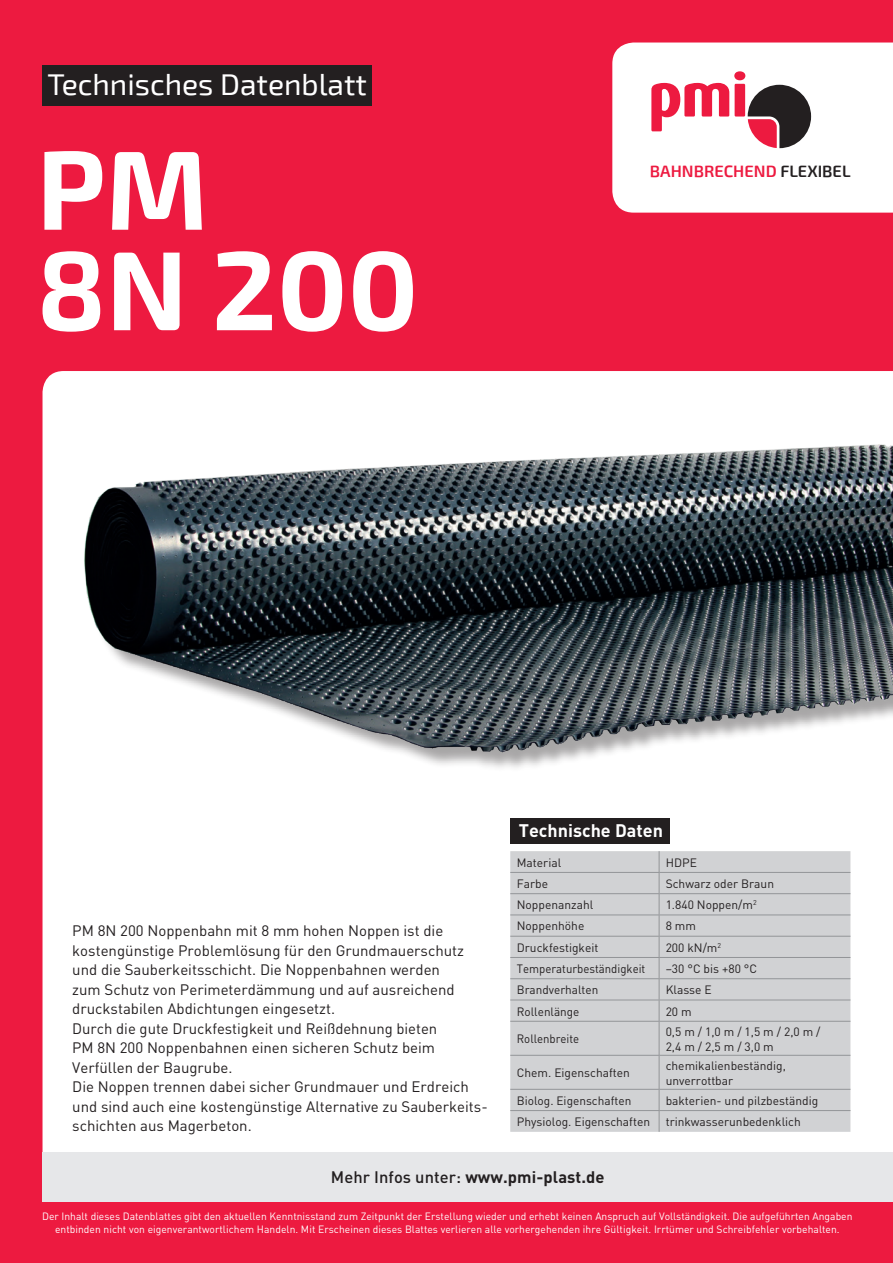
<style>
.page{position:relative;width:893px;height:1263px;background:#ed1a40}
.page>*{position:absolute;margin:0;border:0;box-sizing:border-box;transform-origin:0 0}
.t1{font:700 112.5px/100.5px "Exo 2";color:#fff}
.t2{font:30px "Exo 2";color:#fff}
.t3{font:700 18px "DIN";color:#fff}
.UDB-A_Text{font:700 16.5px "DIN";letter-spacing:.005em;color:#231f20}
.t4{font:600 16.5px "Exo 2";color:#ed1a40}
.t5{font:15px/19.5px "DIN";color:#231f20}
.t6{font:12px/15px "DIN";color:#231f20}
.t7{font:12px "DIN";color:#231f20;scale:.95 1}
.UDB-A_Text-2{font:10.5px/13.5px "DIN";letter-spacing:.005em;color:#fff;text-align:center}
.s1{color:#231f20}
.s2{font-weight:500}
</style>
<div class="page">
<div style="left:43px;top:371px;width:850px;height:781px;background:#fff"></div>
<div style="left:612px;top:43px;width:281px;height:170px;background:#fff"></div>
<svg style="left:651px;top:71px;width:160px;height:77px"></svg>
<div style="left:43px;top:65px;width:329px;height:40px;background:#231f20"></div>
<div style="left:510px;top:851px;width:340px;height:281px;background:#d1d2d4"></div>
<hr style="left:510px;top:872px;width:149px;height:1px;background:#939598">
<hr style="left:659px;top:872px;width:191px;height:1px;background:#939598">
<hr style="left:510px;top:893px;width:149px;height:1px;background:#939598">
<hr style="left:659px;top:893px;width:191px;height:1px;background:#939598">
<hr style="left:510px;top:915px;width:149px;height:1px;background:#939598">
<hr style="left:659px;top:915px;width:191px;height:1px;background:#939598">
<hr style="left:510px;top:936px;width:149px;height:1px;background:#939598">
<hr style="left:659px;top:936px;width:191px;height:1px;background:#939598">
<hr style="left:510px;top:957px;width:149px;height:1px;background:#939598">
<hr style="left:659px;top:957px;width:191px;height:1px;background:#939598">
<hr style="left:510px;top:978px;width:149px;height:1px;background:#939598">
<hr style="left:659px;top:978px;width:191px;height:1px;background:#939598">
<hr style="left:510px;top:1000px;width:149px;height:1px;background:#939598">
<hr style="left:659px;top:1000px;width:191px;height:1px;background:#939598">
<svg style="left:659px;top:851px;width:1px;height:170px"></svg>
<hr style="left:510px;top:1089px;width:149px;height:1px;background:#939598">
<hr style="left:659px;top:1089px;width:191px;height:1px;background:#939598">
<hr style="left:510px;top:1021px;width:149px;height:1px;background:#939598">
<hr style="left:659px;top:1021px;width:191px;height:1px;background:#939598">
<hr style="left:659px;top:1021px;width:1px;height:34px;background:#939598">
<hr style="left:510px;top:1055px;width:149px;height:1px;background:#939598">
<hr style="left:659px;top:1055px;width:191px;height:1px;background:#939598">
<hr style="left:659px;top:1055px;width:1px;height:34px;background:#939598">
<hr style="left:510px;top:1110px;width:149px;height:1px;background:#939598">
<hr style="left:659px;top:1110px;width:191px;height:1px;background:#939598">
<svg style="left:659px;top:1089px;width:1px;height:43px"></svg>
<div style="left:510px;top:818px;width:160px;height:25px;background:#231f20"></div>
<img style="left:42px;top:375px;width:851px;height:419px">
<div style="left:43px;top:1152px;width:850px;height:49px;background:#e6e7e9"></div>
<p class="t2" style="left:48px;top:67px;width:321px">Technisches Datenblatt</p>
<p class="t1" style="left:37px;top:142px;width:383px">PM<br>8N 200</p>
<p class="t4" style="left:650px;top:162px;width:202px">BAHNBRECHEND <span class="s1">FLEXIBEL</span></p>
<p class="t5" style="left:72px;top:921px;width:393px">PM 8N 200 Noppenbahn mit 8 mm hohen Noppen ist die kostengünstige Problemlösung für den Grundmauerschutz und die Sauberkeitsschicht. Die Noppenbahnen werden zum Schutz von Perimeterdämmung und auf ausreichend druckstabilen Abdichtungen eingesetzt.</p>
<p class="t5" style="left:72px;top:1018px;width:367px">Durch die gute Druckfestigkeit und Reißdehnung bieten<br>PM 8N 200 Noppenbahnen einen sicheren Schutz beim<br>Verfüllen der Baugrube.</p>
<p class="t5" style="left:72px;top:1077px;width:417px">Die Noppen trennen dabei sicher Grundmauer und Erdreich und sind auch eine kostengünstige Alternative zu Sauberkeits&shy;schichten aus Magerbeton.</p>
<p class="t3" style="left:519px;top:819px;width:146px">Technische Daten</p>
<p class="t6" style="left:517px;top:854px;width:46px">Material</p>
<p class="t6" style="left:666px;top:854px;width:33px">HDPE</p>
<p class="t6" style="left:517px;top:876px;width:33px">Farbe</p>
<p class="t6" style="left:666px;top:876px;width:110px">Schwarz oder Braun</p>
<p class="t6" style="left:517px;top:897px;width:78px">Noppenanzahl</p>
<p class="t6" style="left:666px;top:897px;width:93px">1.840 Noppen/m<sup>2</sup></p>
<p class="t6" style="left:517px;top:918px;width:69px">Noppenhöhe</p>
<p class="t6" style="left:666px;top:918px;width:32px">8 mm</p>
<p class="t6" style="left:517px;top:940px;width:83px">Druckfestigkeit</p>
<p class="t6" style="left:666px;top:940px;width:57px">200 kN/m<sup>2</sup></p>
<p class="t7" style="left:517px;top:961px;width:137px">Temperaturbeständigkeit</p>
<p class="t6" style="left:666px;top:961px;width:93px">–30 °C bis +80 °C</p>
<p class="t6" style="left:517px;top:982px;width:83px">Brandverhalten</p>
<p class="t6" style="left:666px;top:982px;width:48px">Klasse E</p>
<p class="t6" style="left:517px;top:1003px;width:64px">Rollenlänge</p>
<p class="t6" style="left:666px;top:1003px;width:28px">20 m</p>
<p class="t7" style="left:517px;top:1031px;width:67px">Rollenbreite</p>
<p class="t6" style="left:666px;top:1023px;width:156px">0,5 m / 1,0 m / 1,5 m / 2,0 m /<br>2,4 m / 2,5 m / 3,0 m</p>
<p class="t6" style="left:517px;top:1065px;width:115px">Chem. Eigenschaften</p>
<p class="t6" style="left:666px;top:1057px;width:122px">chemikalienbeständig, unverrottbar</p>
<p class="t6" style="left:517px;top:1093px;width:116px">Biolog. Eigenschaften</p>
<p class="t6" style="left:666px;top:1093px;width:154px">bakterien- und pilzbeständig</p>
<p class="t6" style="left:517px;top:1114px;width:135px">Physiolog. Eigenschaften</p>
<p class="t6" style="left:666px;top:1114px;width:137px">trinkwasserunbedenklich</p>
<p class="UDB-A_Text" style="left:331px;top:1166px;width:275px"><span class="s2">Mehr Infos unter:</span> www.pmi-plast.de</p>
<p class="UDB-A_Text-2" style="left:42px;top:1209px;width:812px">Der Inhalt dieses Datenblattes gibt den aktuellen Kenntnisstand zum Zeitpunkt der Erstellung wieder und erhebt keinen Anspruch auf Vollständigkeit. Die aufgeführten Angaben entbinden nicht von eigenverantwortlichem Handeln. Mit Erscheinen dieses Blattes verlieren alle vorhergehenden ihre Gültigkeit. Irrtümer und Schreibfehler vorbehalten.</p>
</div>
